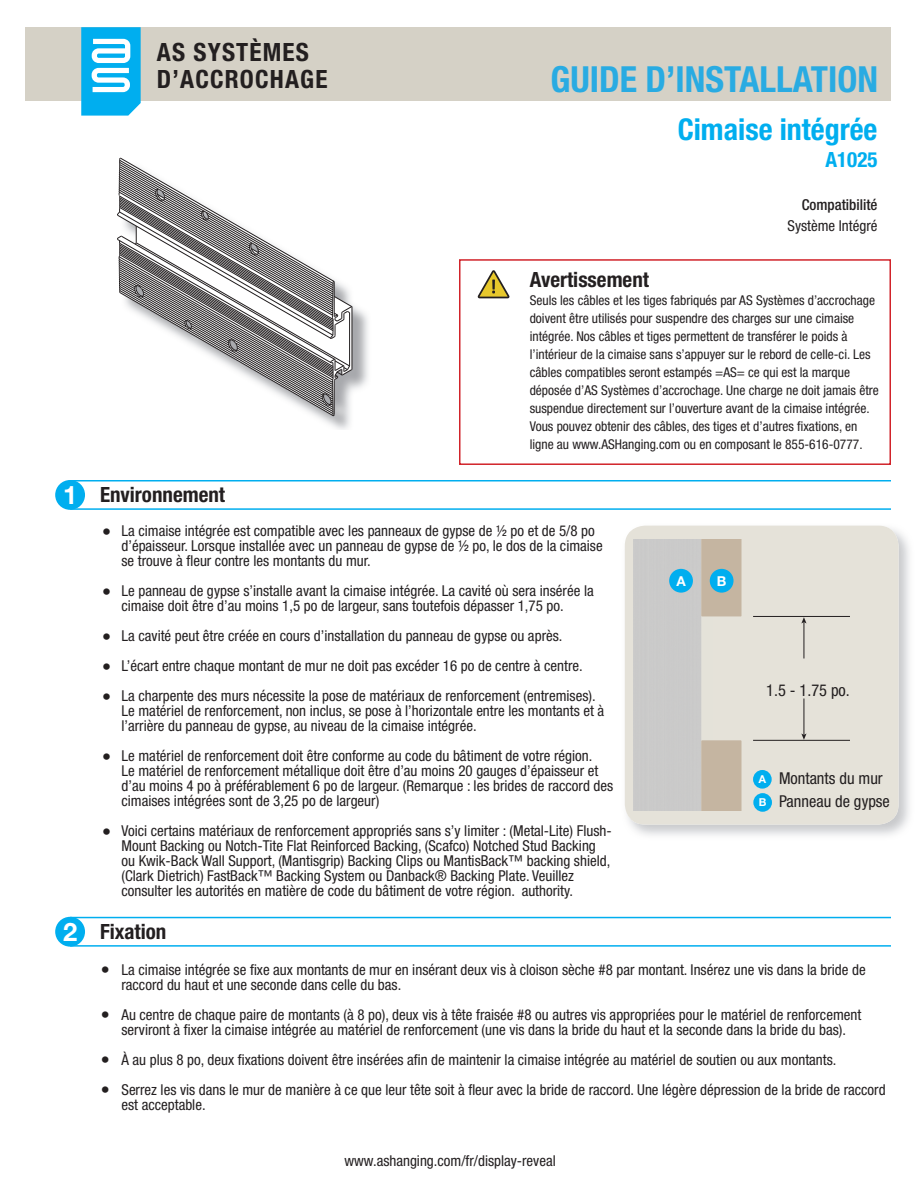
<style>
.page{position:relative;width:918px;height:1188px;background:#fff}
.page>*{position:absolute;margin:0;border:0;box-sizing:border-box;transform-origin:0 0}
.t1{font:700 condensed 36px "Helvetica Neue LT Std";color:#29abe2}
.t2{font:700 condensed 30px "Helvetica Neue LT Std";color:#00aeef}
.t3{font:700 25.5px "Helvetica Neue LT Std";color:#fff}
.t4{font:700 condensed 25.2px/26.2px "Helvetica Neue LT Std";letter-spacing:.045em;color:#231f20}
.t5{font:700 condensed 21px "Helvetica Neue LT Std";color:#231f20}
.t6{font:700 condensed 21px "Helvetica Neue LT Std";color:#00aeef}
.t7{font:condensed 18px/30px "Helvetica Neue LT Std";color:#231f20;text-align:justify}
.t8{font:condensed 16.35px/23.2px "Helvetica Neue LT Std";color:#231f20}
.t9{font:condensed 15px/15px "Helvetica Neue LT Std";color:#231f20}
.t10{font:500 condensed 15px "Helvetica Neue LT Std";color:#231f20}
.t11{font:700 13.65px "Helvetica Neue LT Std";color:#fff}
.t12{font:condensed 13.5px/18px "Helvetica Neue LT Std";color:#231f20}
.t13{font:700 10.95px "Helvetica Neue LT Std";color:#fff}
</style>
<div class="page">
<div style="left:26px;top:27px;width:865px;height:74px;background:#d5d1c6"></div>
<svg style="left:81px;top:27px;width:60px;height:89px;background:#41c2f2"></svg>
<div style="left:625px;top:526px;width:274px;height:299px;background:#e5e2d9"></div>
<img style="left:633px;top:540px;width:80px;height:270px">
<div style="left:701px;top:540px;width:41px;height:76px;background:#c5b5a1"></div>
<div style="left:701px;top:740px;width:41px;height:70px;background:#c5b5a1"></div>
<hr style="left:753px;top:616px;width:97px;height:1px;background:#231f20">
<hr style="left:753px;top:740px;width:97px;height:1px;background:#231f20">
<hr style="left:804px;top:622px;width:1px;height:36px;background:#231f20">
<svg style="left:801px;top:617px;width:6px;height:7px"></svg>
<hr style="left:804px;top:699px;width:1px;height:36px;background:#231f20">
<svg style="left:801px;top:733px;width:6px;height:7px"></svg>
<div style="left:459px;top:259px;width:432px;height:206px;border:2px solid #d1232a"></div>
<svg style="left:478px;top:270px;width:31px;height:28px"></svg>
<hr style="left:70px;top:480px;width:821px;height:2px;background:#00aeef">
<hr style="left:70px;top:508px;width:821px;height:2px;background:#00aeef">
<div style="left:55px;top:480px;width:30px;height:30px;background:#00aeef;border-radius:50%"></div>
<img style="left:316px;top:305px;width:52px;height:124px">
<hr style="left:352px;top:307px;width:1px;height:62px;background:#231f20">
<svg style="left:117px;top:158px;width:235px;height:258px"></svg>
<div style="left:669px;top:569px;width:24px;height:24px;background:#00aeef;border-radius:50%"></div>
<div style="left:710px;top:569px;width:24px;height:24px;background:#00aeef;border-radius:50%"></div>
<div style="left:753px;top:770px;width:19px;height:19px;background:#00aeef;border-radius:50%"></div>
<div style="left:753px;top:793px;width:19px;height:19px;background:#00aeef;border-radius:50%"></div>
<hr style="left:70px;top:917px;width:821px;height:1px;background:#00aeef">
<hr style="left:70px;top:945px;width:821px;height:2px;background:#00aeef">
<div style="left:55px;top:917px;width:30px;height:30px;background:#00aeef;border-radius:50%"></div>
<h3 class="t3" style="left:63px;top:479px;width:16px">1</h3>
<h3 class="t3" style="left:63px;top:916px;width:16px">2</h3>
<h3 class="t4" style="left:157px;top:39px;width:172px">AS SYSTÈMES<br>D’ACCROCHAGE</h3>
<h1 class="t1" style="left:550px;top:58px;width:329px">GUIDE D’INSTALLATION</h1>
<h2 class="t2" style="left:678px;top:111px;width:201px">Cimaise intégrée</h2>
<h3 class="t6" style="left:826px;top:146px;width:53px">A1025</h3>
<p class="t10" style="left:802px;top:196px;width:77px">Compatibilité</p>
<p class="t9" style="left:788px;top:218px;width:91px">Système Intégré</p>
<h3 class="t5" style="left:530px;top:267px;width:121px">Avertissement</h3>
<p class="t12" style="left:530px;top:291px;width:351px">Seuls les câbles et les tiges fabriqués par AS Systèmes d’accrochage doivent être utilisés pour suspendre des charges sur une cimaise intégrée. Nos câbles et tiges permettent de transférer le poids à l’intérieur de la cimaise sans s’appuyer sur le rebord de celle-ci. Les câbles compatibles seront estampés =AS= ce qui est la marque déposée d’AS Systèmes d’accrochage. Une charge ne doit jamais être suspendue directement sur l’ouverture avant de la cimaise intégrée.<br>Vous pouvez obtenir des câbles, des tiges et d’autres fixations, en ligne au www.ASHanging.com ou en composant le 855-616-0777.</p>
<h3 class="t5" style="left:100px;top:482px;width:127px">Environnement</h3>
<p class="t9" style="left:122px;top:523px;width:483px">La cimaise intégrée est compatible avec les panneaux de gypse de ½ po et de 5/8 po d’épaisseur. Lorsque installée avec un panneau de gypse de ½ po, le dos de la cimaise se trouve à fleur contre les montants du mur.</p>
<p class="t9" style="left:122px;top:583px;width:474px">Le panneau de gypse s’installe avant la cimaise intégrée. La cavité où sera insérée la cimaise doit être d’au moins 1,5 po de largeur, sans toutefois dépasser 1,75 po.</p>
<p class="t9" style="left:122px;top:621px;width:476px;line-height:30px">La cavité peut être créée en cours d’installation du panneau de gypse ou après.<br>L’écart entre chaque montant de mur ne doit pas excéder 16 po de centre à centre.<br>La charpente des murs nécessite la pose de matériaux de renforcement (entremises).</p>
<p class="t9" style="left:122px;top:703px;width:484px">Le matériel de renforcement, non inclus, se pose à l’horizontale entre les montants et à l’arrière du panneau de gypse, au niveau de la cimaise intégrée.</p>
<p class="t9" style="left:122px;top:748px;width:493px">Le matériel de renforcement doit être conforme au code du bâtiment de votre région.<br>Le matériel de renforcement métallique doit être d’au moins 20 gauges d’épaisseur et d’au moins 4 po à préférablement 6 po de largeur. (Remarque : les brides de raccord des cimaises intégrées sont de 3,25 po de largeur)</p>
<p class="t9" style="left:122px;top:823px;width:492px">Voici certains matériaux de renforcement appropriés sans s’y limiter : (Metal-Lite) Flush-Mount Backing ou Notch-Tite Flat Reinforced Backing, (Scafco) Notched Stud Backing ou Kwik-Back Wall Support, (Mantisgrip) Backing Clips ou MantisBack™ backing shield, (Clark Dietrich) FastBack™ Backing System ou Danback® Backing Plate. Veuillez consulter les autorités en matière de code du bâtiment de votre région. authority.</p>
<p class="t7" style="left:102px;top:516px;width:10px">•</p>
<p class="t7" style="left:102px;top:576px;width:10px">•</p>
<p class="t7" style="left:102px;top:621px;width:10px">• • •</p>
<p class="t7" style="left:102px;top:741px;width:10px">•</p>
<p class="t7" style="left:102px;top:816px;width:10px">•</p>
<p class="t11" style="left:676px;top:573px;width:11px">A</p>
<p class="t11" style="left:717px;top:573px;width:11px">B</p>
<p class="t8" style="left:766px;top:679px;width:85px">1.5 - 1.75 po.</p>
<p class="t13" style="left:759px;top:796px;width:9px">B</p>
<p class="t8" style="left:779px;top:767px;width:112px">Montants du mur<br>Panneau de gypse</p>
<h3 class="t5" style="left:100px;top:919px;width:68px">Fixation</h3>
<p class="t7" style="left:101px;top:955px;width:10px">•</p>
<p class="t7" style="left:101px;top:1000px;width:10px">•</p>
<p class="t7" style="left:101px;top:1045px;width:10px">• •</p>
<p class="t9" style="left:122px;top:962px;width:746px">La cimaise intégrée se fixe aux montants de mur en insérant deux vis à cloison sèche #8 par montant. Insérez une vis dans la bride de raccord du haut et une seconde dans celle du bas.</p>
<p class="t9" style="left:122px;top:1007px;width:741px">Au centre de chaque paire de montants (à 8 po), deux vis à tête fraisée #8 ou autres vis appropriées pour le matériel de renforcement serviront à fixer la cimaise intégrée au matériel de renforcement (une vis dans la bride du haut et la seconde dans la bride du bas).</p>
<p class="t9" style="left:122px;top:1045px;width:766px;line-height:30px">À au plus 8 po, deux fixations doivent être insérées afin de maintenir la cimaise intégrée au matériel de soutien ou aux montants.<br>Serrez les vis dans le mur de manière à ce que leur tête soit à fleur avec la bride de raccord. Une légère dépression de la bride de raccord</p>
<p class="t9" style="left:122px;top:1097px;width:86px">est acceptable.</p>
<p class="t9" style="left:345px;top:1153px;width:213px">www.ashanging.com/fr/display-reveal</p>
</div>
